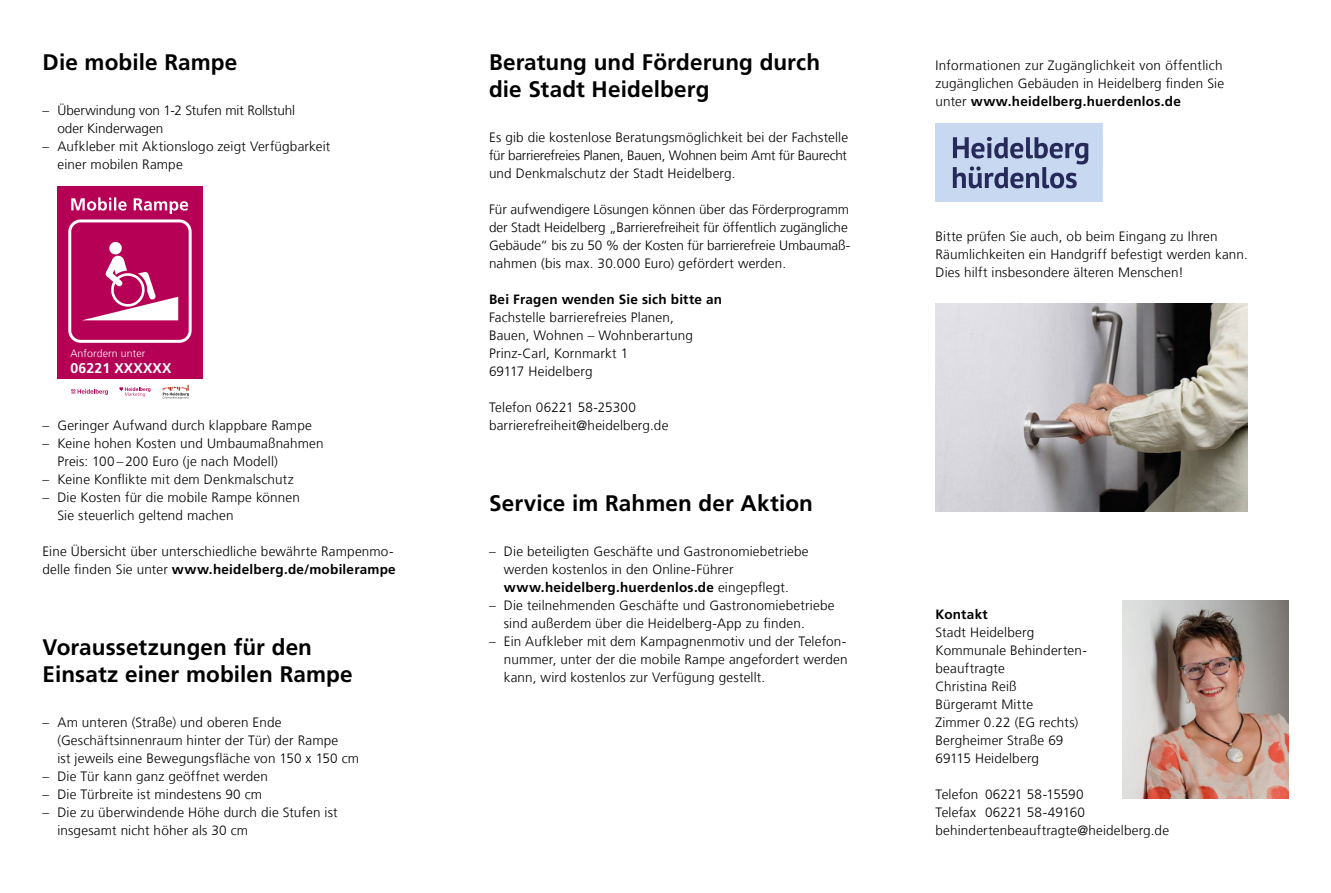
<style>
.page{position:relative;width:1331px;height:893px;background:#fff}
.page>*{position:absolute;margin:0;border:0;box-sizing:border-box;transform-origin:0 0}
.Headline_22pt_Frutig{font:700 22.5px/27px "Frutiger LT Com";letter-spacing:.005em;color:#000}
.t1{font:700 14.1px "Frutiger LT Com";letter-spacing:.01em;color:#fff}
.Fließtext_Aufzählung{font:300 13.5px/18px "Frutiger LT Com";letter-spacing:.01em;color:#000}
.Fließtext_Aufzählung-2{font:700 13.5px "Frutiger LT Com";letter-spacing:.02em;color:#000}
.t2{font:300 10.5px "Frutiger LT Com";letter-spacing:.01em;color:#fff}
.s1{font-weight:700}
</style>
<div class="page">
<div style="left:57px;top:187px;width:146px;height:192px;background:#b60056"></div>
<svg style="left:68px;top:197px;width:124px;height:146px"></svg>
<svg style="left:163px;top:385px;width:26px;height:14px"></svg>
<svg style="left:119px;top:387px;width:31px;height:10px"></svg>
<svg style="left:71px;top:389px;width:37px;height:6px"></svg>
<div style="left:935px;top:123px;width:167px;height:79px;background:#c8d8f0"></div>
<svg style="left:953px;top:137px;width:135px;height:51px"></svg>
<img style="left:935px;top:304px;width:312px;height:207px">
<img style="left:1123px;top:601px;width:165px;height:198px">
<p class="Headline_22pt_Frutig" style="left:43px;top:48px;width:196px">Die mobile Rampe</p>
<p class="Fließtext_Aufzählung" style="left:57px;top:101px;width:239px;text-indent:-15px">– Überwindung von 1-2 Stufen mit Rollstuhl oder Kinderwagen</p>
<p class="Fließtext_Aufzählung" style="left:57px;top:137px;width:275px;text-indent:-15px">– Aufkleber mit Aktionslogo zeigt Verfügbarkeit einer mobilen Rampe</p>
<p class="t2" style="left:71px;top:348px;width:76px">Anfordern unter</p>
<p class="t1" style="left:71px;top:359px;width:102px">06221 XXXXXX</p>
<p class="Fließtext_Aufzählung" style="left:43px;top:416px;width:271px">– Geringer Aufwand durch klappbare Rampe</p>
<p class="Fließtext_Aufzählung" style="left:57px;top:434px;width:268px;text-indent:-15px">– Keine hohen Kosten und Umbaumaßnahmen<br>Preis: 100 – 200 Euro (je nach Modell)</p>
<p class="Fließtext_Aufzählung" style="left:43px;top:470px;width:253px">– Keine Konflikte mit dem Denkmalschutz</p>
<p class="Fließtext_Aufzählung" style="left:57px;top:488px;width:244px;text-indent:-15px">– Die Kosten für die mobile Rampe können<br>Sie steuerlich geltend machen</p>
<p class="Fließtext_Aufzählung" style="left:43px;top:542px;width:355px">Eine Übersicht über unterschiedliche bewährte Rampenmo&shy;delle finden Sie unter <span class="s1">www.heidelberg.de/mobilerampe</span></p>
<p class="Headline_22pt_Frutig" style="left:43px;top:633px;width:312px">Voraussetzungen für den<br>Einsatz einer mobilen Rampe</p>
<p class="Fließtext_Aufzählung" style="left:57px;top:713px;width:303px;text-indent:-15px">– Am unteren (Straße) und oberen Ende (Geschäftsinnenraum hinter der Tür) der Rampe<br>ist jeweils eine Bewegungsfläche von 150 x 150 cm</p>
<p class="Fließtext_Aufzählung" style="left:43px;top:767px;width:227px">– Die Tür kann ganz geöffnet werden</p>
<p class="Fließtext_Aufzählung" style="left:43px;top:785px;width:221px">– Die Türbreite ist mindestens 90 cm</p>
<p class="Fließtext_Aufzählung" style="left:57px;top:803px;width:282px;text-indent:-15px">– Die zu überwindende Höhe durch die Stufen ist insgesamt nicht höher als 30 cm</p>
<p class="Headline_22pt_Frutig" style="left:489px;top:48px;width:333px">Beratung und Förderung durch die Stadt Heidelberg</p>
<p class="Fließtext_Aufzählung" style="left:489px;top:128px;width:361px;text-align:justify">Es gib die kostenlose Beratungsmöglichkeit bei der Fachstelle für barrierefreies Planen, Bauen, Wohnen beim Amt für Baurecht und Denkmalschutz der Stadt Heidelberg.</p>
<p class="Fließtext_Aufzählung" style="left:489px;top:200px;width:363px">Für aufwendigere Lösungen können über das Förderprogramm der Stadt Heidelberg „Barrierefreiheit für öffentlich zugängliche Gebäude“ bis zu 50 % der Kosten für barrierefreie Umbaumaß&shy;nahmen (bis max. 30.000 Euro) gefördert werden.</p>
<p class="Fließtext_Aufzählung-2" style="left:489px;top:291px;width:235px">Bei Fragen wenden Sie sich bitte an</p>
<p class="Fließtext_Aufzählung" style="left:489px;top:308px;width:186px">Fachstelle barrierefreies Planen,</p>
<p class="Fließtext_Aufzählung" style="left:489px;top:326px;width:205px">Bauen, Wohnen – Wohnberartung</p>
<p class="Fließtext_Aufzählung" style="left:489px;top:344px;width:141px">Prinz-Carl, Kornmarkt 1</p>
<p class="Fließtext_Aufzählung" style="left:489px;top:362px;width:105px">69117 Heidelberg</p>
<p class="Fließtext_Aufzählung" style="left:489px;top:398px;width:149px">Telefon 06221 58-25300</p>
<p class="Fließtext_Aufzählung" style="left:489px;top:416px;width:181px">barrierefreiheit@heidelberg.de</p>
<p class="Headline_22pt_Frutig" style="left:489px;top:489px;width:325px">Service im Rahmen der Aktion</p>
<p class="Fließtext_Aufzählung" style="left:504px;top:542px;width:306px;text-indent:-15px">– Die beteiligten Geschäfte und Gastronomiebetriebe werden kostenlos in den Online-Führer <span class="s1">www.heidelberg.huerdenlos.de</span> eingepflegt.</p>
<p class="Fließtext_Aufzählung" style="left:504px;top:596px;width:332px;text-indent:-15px">– Die teilnehmenden Geschäfte und Gastronomiebetriebe sind außerdem über die Heidelberg-App zu finden.</p>
<p class="Fließtext_Aufzählung" style="left:504px;top:632px;width:345px;text-align:justify;text-indent:-15px">– Ein Aufkleber mit dem Kampagnenmotiv und der Telefon&shy;nummer, unter der die mobile Rampe angefordert werden kann, wird kostenlos zur Verfügung gestellt.</p>
<p class="Fließtext_Aufzählung" style="left:935px;top:56px;width:290px;text-align:justify">Informationen zur Zugänglichkeit von öffentlich zugänglichen Gebäuden in Heidelberg finden Sie unter <span class="s1">www.heidelberg.huerdenlos.de</span></p>
<p class="Fließtext_Aufzählung" style="left:935px;top:227px;width:314px">Bitte prüfen Sie auch, ob beim Eingang zu Ihren<br>Räumlichkeiten ein Handgriff befestigt werden kann.<br>Dies hilft insbesondere älteren Menschen!</p>
<p class="Fließtext_Aufzählung-2" style="left:935px;top:606px;width:54px">Kontakt</p>
<p class="Fließtext_Aufzählung" style="left:935px;top:623px;width:100px">Stadt Heidelberg</p>
<p class="Fließtext_Aufzählung" style="left:935px;top:641px;width:153px">Kommunale Behinderten&shy;beauftragte</p>
<p class="Fließtext_Aufzählung" style="left:935px;top:677px;width:83px">Christina Reiß</p>
<p class="Fließtext_Aufzählung" style="left:935px;top:695px;width:144px">Bürgeramt Mitte<br>Zimmer 0.22 (EG rechts)</p>
<p class="Fließtext_Aufzählung" style="left:935px;top:731px;width:129px">Bergheimer Straße 69</p>
<p class="Fließtext_Aufzählung" style="left:935px;top:749px;width:105px">69115 Heidelberg</p>
<p class="Fließtext_Aufzählung" style="left:935px;top:785px;width:150px">Telefon 06221 58-15590</p>
<p class="Fließtext_Aufzählung" style="left:935px;top:803px;width:151px">Telefax 06221 58-49160</p>
<p class="Fließtext_Aufzählung" style="left:935px;top:821px;width:235px">behindertenbeauftragte@heidelberg.de</p>
</div>
